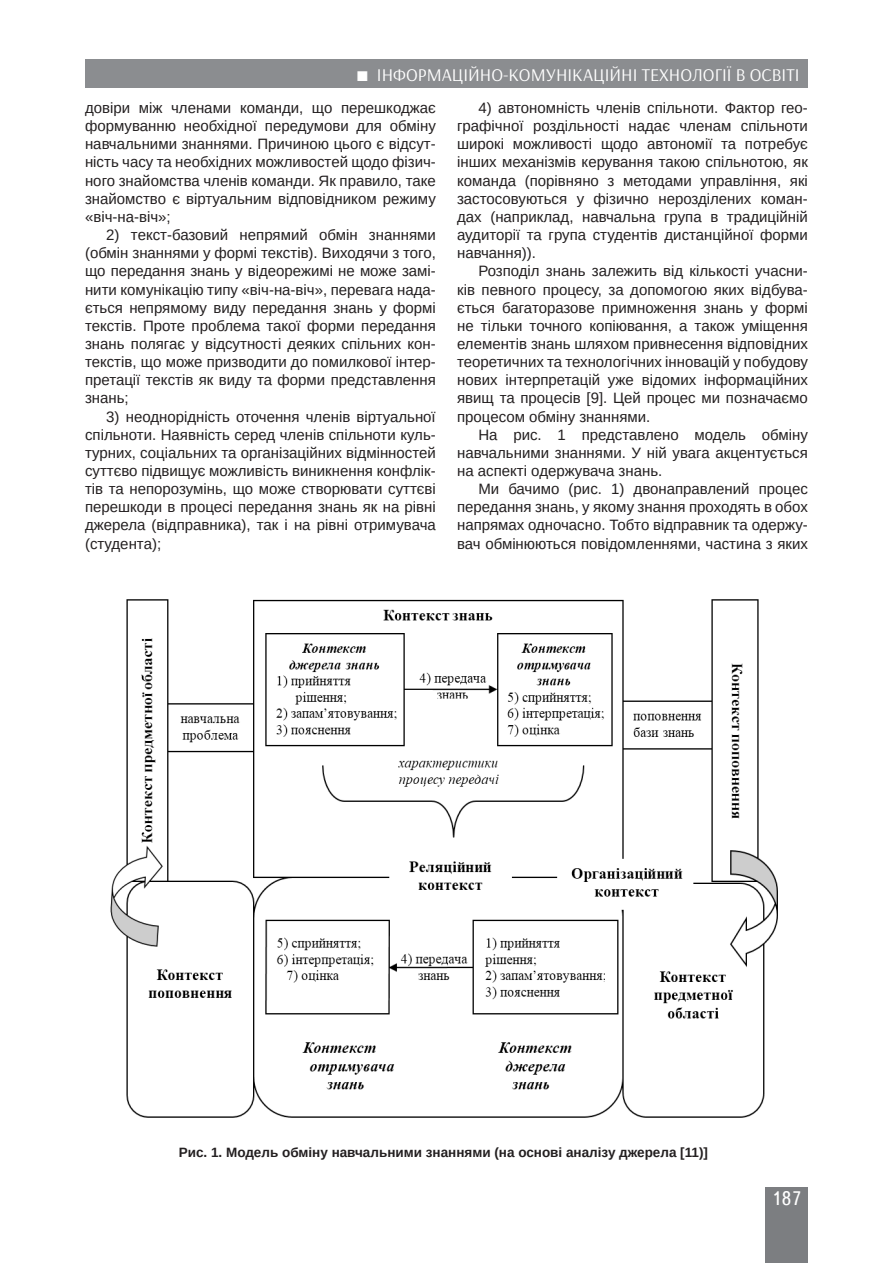
<style>
.page{position:relative;width:893px;height:1263px;background:#fff}
.page>*{position:absolute;margin:0;border:0;box-sizing:border-box;transform-origin:0 0}
.t1{font:19.5px "Ukrainian Text";color:#fff}
.t2{font:18px "Arsenal";color:#fff}
.Текст_основной_GREP{font:15px/18.1px "Arimo";color:#231f20;text-align:justify}
.Рисунок{font:700 13.5px "Arimo";color:#231f20}
</style>
<div class="page">
<div style="left:765px;top:1187px;width:43px;height:76px;background:#7c7e81"></div>
<div style="left:85px;top:60px;width:723px;height:28px;background:#8b8d90"></div>
<img style="left:110px;top:599px;width:668px;height:519px">
<p class="t2" style="left:377px;top:64px;width:424px">ІНФОРМАЦІЙНО-КОМУНІКАЦІЙНІ ТЕХНОЛОГІЇ В ОСВІТІ</p>
<p class="Текст_основной_GREP" style="left:85px;top:99px;width:352px">довіри між членами команди, що перешкоджає формуванню необхідної передумови для обміну навчальними знаннями. Причиною цього є відсут&shy;ність часу та необхідних можливостей щодо фізич&shy;ного знайомства членів команди. Як правило, таке знайомство є віртуальним відповідником режиму «віч-на-віч»;</p>
<p class="Текст_основной_GREP" style="left:85px;top:226px;width:352px;text-indent:21px">2) текст-базовий непрямий обмін знаннями (обмін знаннями у формі текстів). Виходячи з того, що передання знань у відеорежимі не може замі&shy;нити комунікацію типу «віч-на-віч», перевага нада&shy;ється непрямому виду передання знань у формі текстів. Проте проблема такої форми передання знань полягає у відсутності деяких спільних кон&shy;текстів, що може призводити до помилкової інтер&shy;претації текстів як виду та форми представлення знань;</p>
<p class="Текст_основной_GREP" style="left:85px;top:407px;width:352px;text-indent:21px">3) неоднорідність оточення членів віртуальної спільноти. Наявність серед членів спільноти куль&shy;турних, соціальних та організаційних відмінностей суттєво підвищує можливість виникнення конфлік&shy;тів та непорозумінь, що може створювати суттєві перешкоди в процесі передання знань як на рівні джерела (відправника), так і на рівні отримувача (студента);</p>
<p class="t2" style="left:440px;top:64px;width:361px">ЗАГАЛЬНА ПЕДАГОГІКА ТА ІСТОРІЯ ПЕДАГОГІКИ</p>
<p class="Текст_основной_GREP" style="left:457px;top:99px;width:352px;text-indent:21px">4) автономність членів спільноти. Фактор гео&shy;графічної роздільності надає членам спільноти широкі можливості щодо автономії та потребує інших механізмів керування такою спільнотою, як команда (порівняно з методами управління, які застосовуються у фізично нерозділених коман&shy;дах (наприклад, навчальна група в традиційній аудиторії та група студентів дистанційної форми навчання)).</p>
<p class="Текст_основной_GREP" style="left:457px;top:262px;width:352px;text-indent:21px">Розподіл знань залежить від кількості учасни&shy;ків певного процесу, за допомогою яких відбува&shy;ється багаторазове примноження знань у формі не тільки точного копіювання, а також уміщення елементів знань шляхом привнесення відповідних теоретичних та технологічних інновацій у побудову нових інтерпретацій уже відомих інформаційних явищ та процесів [9]. Цей процес ми позначаємо процесом обміну знаннями.</p>
<p class="Текст_основной_GREP" style="left:457px;top:426px;width:352px;text-indent:21px">На рис. 1 представлено модель обміну навчальними знаннями. У ній увага акцентується на аспекті одержувача знань.</p>
<p class="Текст_основной_GREP" style="left:457px;top:480px;width:352px;text-indent:21px">Ми бачимо (рис. 1) двонаправлений процес передання знань, у якому знання проходять в обох напрямах одночасно. Тобто відправник та одержу&shy;вач обмінюються повідомленнями, частина з яких</p>
<p class="Рисунок" style="left:179px;top:1143px;width:531px">Рис. 1. Модель обміну навчальними знаннями (на основі аналізу джерела [11)]</p>
<h1 class="t1" style="left:771px;top:1188px;width:32px">187</h1>
</div>
